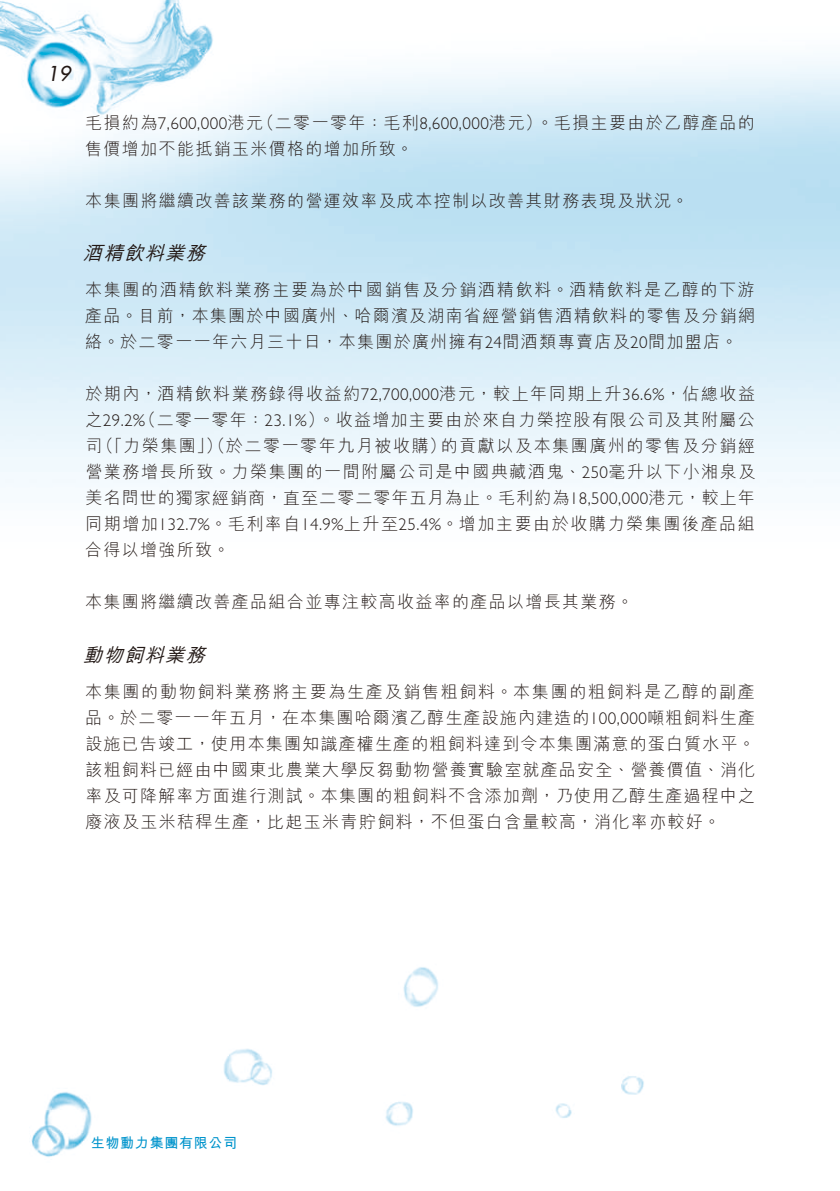
<style>
.page{position:relative;width:840px;height:1191px;background:#fff}
.page>*{position:absolute;margin:0;border:0;box-sizing:border-box;transform-origin:0 0}
.t1{font:italic 500 20px "Futura Std";color:#231916}
.t2{font:italic 500 19px "M Hei HK";color:#231916}
.t3{font:300 17px/26px "M Hei HK";letter-spacing:.08em;color:#231916;text-align:justify}
.t4{font:300 17px "Gill Sans Std";letter-spacing:.03em;color:#231916}
.t5{font:700 14px "M Hei HK";letter-spacing:.05em;color:#0094cc}
.s1{font-family:"Gill Sans Std"}
.s2{font-family:"M Hei HK"}
</style>
<div class="page">
<img style="left:0;top:0;width:839px;height:1157px">
<p class="t1" style="left:47px;top:61px;width:25px">19</p>
<p class="t3" style="left:257px;top:109px;width:499px">（二零一零年：毛利<span class="s1">8,600,000</span>港元）。毛損主要由於乙醇產品的</p>
<p class="t4" style="left:85px;top:113px;width:179px"><span class="s2">毛損約為</span>7,600,000<span class="s2">港元</span></p>
<p class="t3" style="left:85px;top:135px;width:329px">售價增加不能抵銷玉米價格的增加所致。</p>
<p class="t3" style="left:85px;top:187px;width:604px">本集團將繼續改善該業務的營運效率及成本控制以改善其財務表現及狀況。</p>
<p class="t2" style="left:83px;top:240px;width:130px">酒精飲料業務</p>
<p class="t3" style="left:85px;top:276px;width:671px">本集團的酒精飲料業務主要為於中國銷售及分銷酒精飲料。酒精飲料是乙醇的下游產品。目前，本集團於中國廣州、哈爾濱及湖南省經營銷售酒精飲料的零售及分銷網絡。於二零一一年六月三十日，本集團於廣州擁有<span class="s1">24</span>間酒類專賣店及<span class="s1">20</span>間加盟店。</p>
<p class="t3" style="left:85px;top:380px;width:670px;text-align:right">於期內，酒精飲料業務錄得收益約<span class="s1">72,700,000</span>港元，較上年同期上升<span class="s1">36.6%</span>，佔總收益（二零一零年：<span class="s1">23.1%</span>）。收益增加主要由於來自力榮控股有限公司及其附屬公</p>
<p class="t4" style="left:85px;top:411px;width:61px"><span class="s2">之</span>29.2%</p>
<p class="t3" style="left:97px;top:432px;width:351px">（「力榮集團」）（於二零一零年九月被收購）</p>
<p class="t3" style="left:440px;top:432px;width:316px">的貢獻以及本集團廣州的零售及分銷經</p>
<p class="t3" style="left:85px;top:432px;width:671px;text-align:left">司<br>營業務增長所致。力榮集團的一間附屬公司是中國典藏酒鬼、<span class="s1">250</span>毫升以下小湘泉及美名問世的獨家經銷商，直至二零二零年五月為止。毛利約為<span class="s1">18,500,000</span>港元，較上年同期增加<span class="s1">132.7%</span>。毛利率自<span class="s1">14.9%</span>上升至<span class="s1">25.4%</span>。增加主要由於收購力榮集團後產品組合得以增強所致。</p>
<p class="t3" style="left:85px;top:588px;width:549px">本集團將繼續改善產品組合並專注較高收益率的產品以增長其業務。</p>
<p class="t2" style="left:83px;top:641px;width:130px">動物飼料業務</p>
<p class="t3" style="left:85px;top:677px;width:671px">本集團的動物飼料業務將主要為生產及銷售粗飼料。本集團的粗飼料是乙醇的副產品。於二零一一年五月，在本集團哈爾濱乙醇生產設施內建造的<span class="s1">100,000</span>噸粗飼料生產設施已告竣工，使用本集團知識產權生產的粗飼料達到令本集團滿意的蛋白質水平。該粗飼料已經由中國東北農業大學反芻動物營養實驗室就產品安全、營養價值、消化率及可降解率方面進行測試。本集團的粗飼料不含添加劑，乃使用乙醇生產過程中之廢液及玉米秸稈生產，比起玉米青貯飼料，不但蛋白含量較高，消化率亦較好。</p>
<p class="t5" style="left:91px;top:1132px;width:148px">生物動力集團有限公司</p>
</div>
